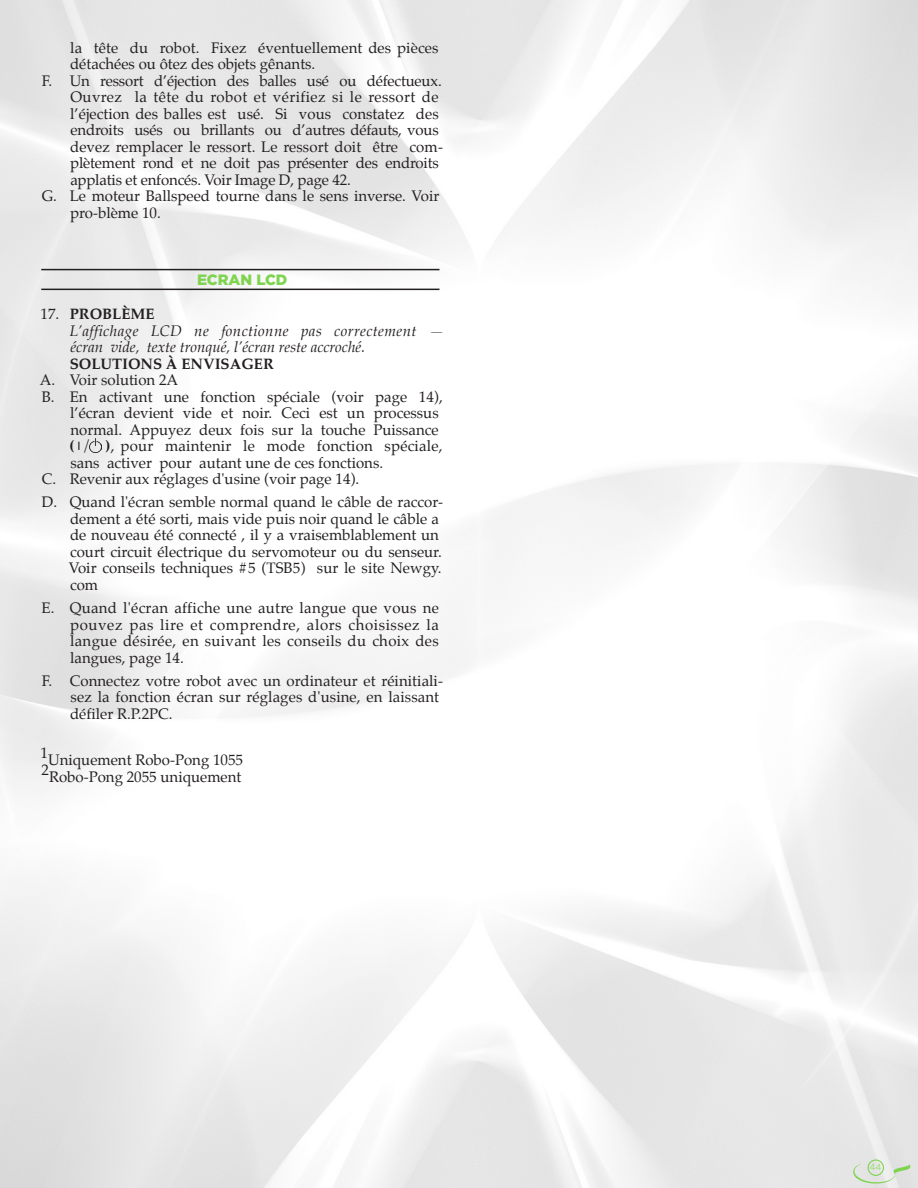
<style>
.page{position:relative;width:918px;height:1188px;background:#fff}
.page>*{position:absolute;margin:0;border:0;box-sizing:border-box;transform-origin:0 0}
.Number{font:15px/16.5px "Palatino";color:#231f20}
.Number-2{font:italic 15px/16.5px "Palatino";letter-spacing:.01em;color:#231f20}
.Number-3{font:700 15px "Palatino";color:#231f20}
.Sub-Headings{font:900 15px "Gotham";color:#7fd44f}
.t1{font:9px "Gotham";color:#95db6b}
.s1{font-weight:400}
.s2{font-weight:700}
.s3{font-weight:700;font-size:11.25px}
</style>
<div class="page">
<img style="left:0;top:0;width:918px;height:1188px">
<svg style="left:853px;top:1164px;width:58px;height:20px"></svg>
<div style="left:868px;top:1159px;width:16px;height:17px;border:1px solid #7fd44f;border-radius:50%"></div>
<hr style="left:41px;top:269px;width:399px;height:1px;background:#231f20">
<hr style="left:41px;top:289px;width:399px;height:1px;background:#231f20">
<img style="left:90px;top:438px;width:11px;height:15px">
<p class="Number" style="left:70px;top:39px;width:370px">la tête du robot. Fixez éventuellement des pièces détachées ou ôtez des objets gênants.</p>
<p class="Number" style="left:70px;top:72px;width:374px;text-indent:-28px">F. Un ressort d’éjection des balles usé ou défectueux.<br>Ouvrez la tête du robot et vérifiez si le ressort de l’éjection des balles est usé. Si vous constatez des endroits usés ou brillants ou d’autres défauts, vous devez remplacer le ressort. Le ressort doit être com&shy;plètement rond et ne doit pas présenter des endroits applatis et enfoncés. Voir Image D, page 42.</p>
<p class="Number" style="left:70px;top:188px;width:371px;text-indent:-28px">G. Le moteur Ballspeed tourne dans le sens inverse. Voir pro-blème 10.</p>
<p class="Sub-Headings" style="left:197px;top:271px;width:92px">ECRAN LCD</p>
<p class="Number-3" style="left:41px;top:301px;width:116px"><span class="s1">17.</span> PROBLÈME</p>
<p class="Number-2" style="left:70px;top:322px;width:376px">L’affichage LCD ne fonctionne pas correctement — écran vide, texte tronqué, l’écran reste accroché.</p>
<p class="Number-3" style="left:70px;top:351px;width:206px">SOLUTIONS À ENVISAGER</p>
<p class="Number" style="left:40px;top:372px;width:140px">A. Voir solution 2A</p>
<p class="Number" style="left:69px;top:388px;width:375px;text-indent:-28px">B. En activant une fonction spéciale (voir page 14), l’écran devient vide et noir. Ceci est un processus normal. Appuyez deux fois sur la touche Puissance <span class="s2">(</span><span class="s3">|</span>/ <span class="s2">)</span>, pour maintenir le mode fonction spéciale, sans activer pour autant une de ces fonctions.</p>
<p class="Number" style="left:42px;top:471px;width:319px">C. Revenir aux réglages d'usine (voir page 14).</p>
<p class="Number" style="left:69px;top:494px;width:376px;text-indent:-27px">D. Quand l'écran semble normal quand le câble de raccor&shy;dement a été sorti, mais vide puis noir quand le câble a de nouveau été connecté , il y a vraisemblablement un court circuit électrique du servomoteur ou du senseur.<br>Voir conseils techniques #5 (TSB5) sur le site Newgy. com</p>
<p class="Number" style="left:70px;top:600px;width:370px;text-align:justify;text-indent:-29px">E. Quand l'écran affiche une autre langue que vous ne pouvez pas lire et comprendre, alors choisissez la langue désirée, en suivant les conseils du choix des langues, page 14.</p>
<p class="Number" style="left:70px;top:672px;width:374px;text-indent:-28px">F. Connectez votre robot avec un ordinateur et réinitiali&shy;sez la fonction écran sur réglages d'usine, en laissant défiler R.P.2PC.</p>
<p class="Number" style="left:41px;top:745px;width:9px">1</p>
<p class="Number" style="left:48px;top:752px;width:196px">Uniquement Robo-Pong 1055</p>
<p class="Number" style="left:42px;top:761px;width:9px">2</p>
<p class="Number" style="left:49px;top:768px;width:194px">Robo-Pong 2055 uniquement</p>
<p class="t1" style="left:870px;top:1162px;width:14px">44</p>
</div>
